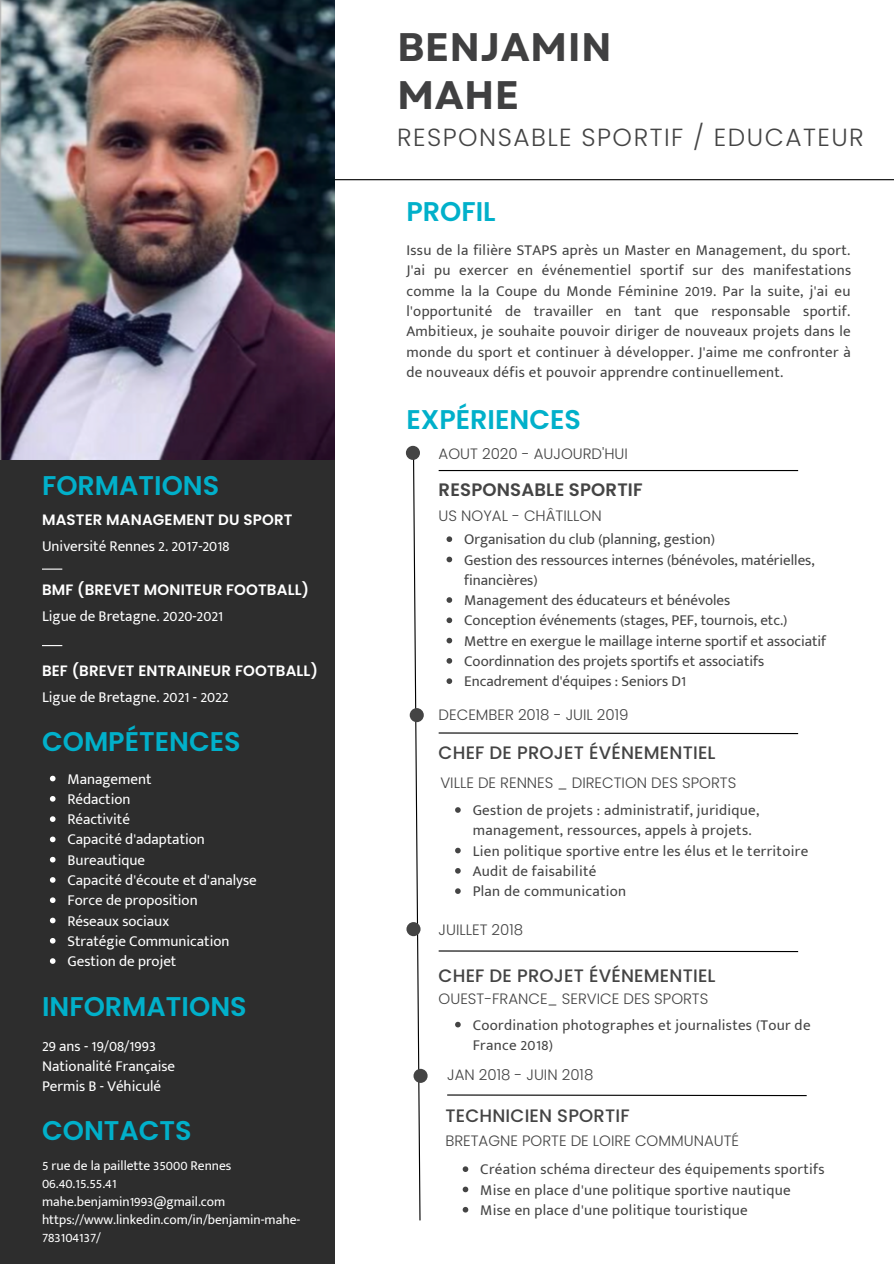
<style>
.page{position:relative;width:894px;height:1264px;background:#fff}
.page>*{position:absolute;margin:0;border:0;box-sizing:border-box;transform-origin:0 0}
.t1{font:700 39.75px/47.2px "Garet";letter-spacing:.01em;color:#404041}
.t2{font:600 27px "Poppins";color:#01b0ca}
.t3{font:300 24.75px "Poppins";letter-spacing:.06em;color:#444}
.t4{font:500 18px "Poppins";letter-spacing:.01em;color:#444}
.t5{font:600 18px "Poppins";letter-spacing:.01em;color:#444}
.t6{font:15px/20.2px "Mukta Mahee";letter-spacing:.02em;color:#444}
.t7{font:15px/20.2px "Mukta Mahee";color:#444}
.t8{font:15px/20.2px "Mukta Mahee";color:#fff}
.t9{font:300 15px "Poppins";color:#444}
.t10{font:600 15px "Poppins";letter-spacing:.01em;color:#fff}
.t11{font:13.5px/18px "Mukta Mahee";color:#fff}
</style>
<div class="page">
<svg style="left:412px;top:457px;width:9px;height:764px"></svg>
<div style="left:406px;top:446px;width:14px;height:14px;background:#444;border-radius:50%"></div>
<div style="left:409px;top:708px;width:14px;height:14px;background:#444;border-radius:50%"></div>
<div style="left:0;top:421px;width:334px;height:842px;background:#2d2d2d"></div>
<hr style="left:438px;top:470px;width:359px;height:1px;background:#000">
<hr style="left:334px;top:179px;width:559px;height:1px;background:#000">
<svg style="left:42px;top:568px;width:20px;height:1px"></svg>
<svg style="left:438px;top:732px;width:361px;height:2px"></svg>
<img style="left:0;top:1px;width:334px;height:458px">
<svg style="left:446px;top:536px;width:6px;height:6px"></svg>
<svg style="left:446px;top:556px;width:6px;height:6px"></svg>
<svg style="left:446px;top:597px;width:6px;height:6px"></svg>
<svg style="left:446px;top:617px;width:6px;height:6px"></svg>
<svg style="left:446px;top:637px;width:6px;height:6px"></svg>
<svg style="left:446px;top:658px;width:6px;height:5px"></svg>
<svg style="left:446px;top:678px;width:6px;height:6px"></svg>
<svg style="left:455px;top:807px;width:5px;height:5px"></svg>
<svg style="left:455px;top:847px;width:5px;height:6px"></svg>
<svg style="left:455px;top:868px;width:5px;height:5px"></svg>
<svg style="left:455px;top:888px;width:5px;height:5px"></svg>
<svg style="left:50px;top:775px;width:5px;height:6px"></svg>
<svg style="left:50px;top:796px;width:5px;height:5px"></svg>
<svg style="left:50px;top:816px;width:5px;height:6px"></svg>
<svg style="left:50px;top:836px;width:5px;height:6px"></svg>
<svg style="left:50px;top:856px;width:5px;height:6px"></svg>
<svg style="left:50px;top:877px;width:5px;height:5px"></svg>
<svg style="left:50px;top:897px;width:5px;height:6px"></svg>
<svg style="left:50px;top:917px;width:5px;height:6px"></svg>
<svg style="left:50px;top:938px;width:5px;height:5px"></svg>
<svg style="left:50px;top:958px;width:5px;height:5px"></svg>
<svg style="left:42px;top:645px;width:20px;height:1px"></svg>
<div style="left:406px;top:922px;width:14px;height:14px;background:#444;border-radius:50%"></div>
<div style="left:413px;top:1068px;width:14px;height:14px;background:#444;border-radius:50%"></div>
<svg style="left:438px;top:950px;width:361px;height:2px"></svg>
<svg style="left:455px;top:1021px;width:5px;height:6px"></svg>
<svg style="left:447px;top:1094px;width:360px;height:2px"></svg>
<svg style="left:462px;top:1166px;width:6px;height:5px"></svg>
<svg style="left:462px;top:1186px;width:6px;height:6px"></svg>
<svg style="left:462px;top:1206px;width:6px;height:6px"></svg>
<h2 class="t2" style="left:42px;top:467px;width:179px">FORMATIONS</h2>
<p class="t10" style="left:42px;top:509px;width:252px">MASTER MANAGEMENT DU SPORT</p>
<p class="t8" style="left:42px;top:535px;width:189px">Université Rennes 2. 2017-2018</p>
<p class="t10" style="left:42px;top:579px;width:268px">BMF (BREVET MONITEUR FOOTBALL)</p>
<p class="t8" style="left:42px;top:605px;width:183px">Ligue de Bretagne. 2020-2021</p>
<p class="t10" style="left:42px;top:660px;width:277px">BEF (BREVET ENTRAINEUR FOOTBALL)</p>
<p class="t8" style="left:42px;top:687px;width:188px">Ligue de Bretagne. 2021 - 2022</p>
<h2 class="t2" style="left:42px;top:723px;width:200px">COMPÉTENCES</h2>
<p class="t8" style="left:67px;top:768px;width:191px">Management<br>Rédaction<br>Réactivité<br>Capacité d'adaptation<br>Bureautique<br>Capacité d'écoute et d'analyse<br>Force de proposition<br>Réseaux sociaux<br>Stratégie Communication<br>Gestion de projet</p>
<h2 class="t2" style="left:42px;top:988px;width:206px">INFORMATIONS</h2>
<p class="t8" style="left:42px;top:1036px;width:134px">29 ans - 19/08/1993<br>Nationalité Française<br>Permis B - Véhiculé</p>
<h2 class="t2" style="left:42px;top:1111px;width:151px">CONTACTS</h2>
<p class="t11" style="left:42px;top:1156px;width:260px">5 rue de la paillette 35000 Rennes<br>06.40.15.55.41 mahe.benjamin1993@gmail.com https://www.linkedin.com/in/benjamin-mahe-<br>783104137/</p>
<h1 class="t1" style="left:397px;top:24px;width:216px">BENJAMIN<br>MAHE</h1>
<h3 class="t3" style="left:397px;top:120px;width:468px">RESPONSABLE SPORTIF / EDUCATEUR</h3>
<h2 class="t2" style="left:406px;top:192px;width:91px">PROFIL</h2>
<p class="t6" style="left:406px;top:240px;width:446px;text-align:justify">Issu de la filière STAPS après un Master en Management, du sport.<br>J'ai pu exercer en événementiel sportif sur des manifestations comme la la Coupe du Monde Féminine 2019. Par la suite, j'ai eu l'opportunité de travailler en tant que responsable sportif.<br>Ambitieux, je souhaite pouvoir diriger de nouveaux projets dans le monde du sport et continuer à développer. J'aime me confronter à de nouveaux défis et pouvoir apprendre continuellement.</p>
<h2 class="t2" style="left:406px;top:401px;width:176px">EXPÉRIENCES</h2>
<p class="t9" style="left:438px;top:443px;width:191px">AOUT 2020 - AUJOURD'HUI</p>
<p class="t5" style="left:438px;top:477px;width:205px">RESPONSABLE SPORTIF</p>
<p class="t9" style="left:438px;top:505px;width:164px">US NOYAL - CHÂTILLON</p>
<p class="t7" style="left:464px;top:529px;width:363px">Organisation du club (planning, gestion)<br>Gestion des ressources internes (bénévoles, matérielles, financières)<br>Management des éducateurs et bénévoles<br>Conception événements (stages, PEF, tournois, etc.)<br>Mettre en exergue le maillage interne sportif et associatif Coordinnation des projets sportifs et associatifs Encadrement d'équipes : Seniors D1</p>
<p class="t9" style="left:438px;top:704px;width:191px">DECEMBER 2018 - JUIL 2019</p>
<p class="t4" style="left:438px;top:740px;width:278px">CHEF DE PROJET ÉVÉNEMENTIEL</p>
<p class="t9" style="left:440px;top:772px;width:297px">VILLE DE RENNES _ DIRECTION DES SPORTS</p>
<p class="t6" style="left:472px;top:799px;width:337px">Gestion de projets : administratif, juridique, management, ressources, appels à projets.<br>Lien politique sportive entre les élus et le territoire Audit de faisabilité<br>Plan de communication</p>
<p class="t9" style="left:438px;top:919px;width:86px">JUILLET 2018</p>
<p class="t4" style="left:438px;top:962px;width:278px">CHEF DE PROJET ÉVÉNEMENTIEL</p>
<p class="t9" style="left:438px;top:988px;width:271px">OUEST-FRANCE_ SERVICE DES SPORTS</p>
<p class="t6" style="left:472px;top:1014px;width:339px">Coordination photographes et journalistes (Tour de<br>France 2018)</p>
<p class="t9" style="left:447px;top:1064px;width:148px">JAN 2018 - JUIN 2018</p>
<p class="t4" style="left:445px;top:1102px;width:186px">TECHNICIEN SPORTIF</p>
<p class="t9" style="left:445px;top:1130px;width:295px">BRETAGNE PORTE DE LOIRE COMMUNAUTÉ</p>
<p class="t6" style="left:480px;top:1158px;width:345px">Création schéma directeur des équipements sportifs<br>Mise en place d'une politique sportive nautique<br>Mise en place d'une politique touristique</p>
</div>
